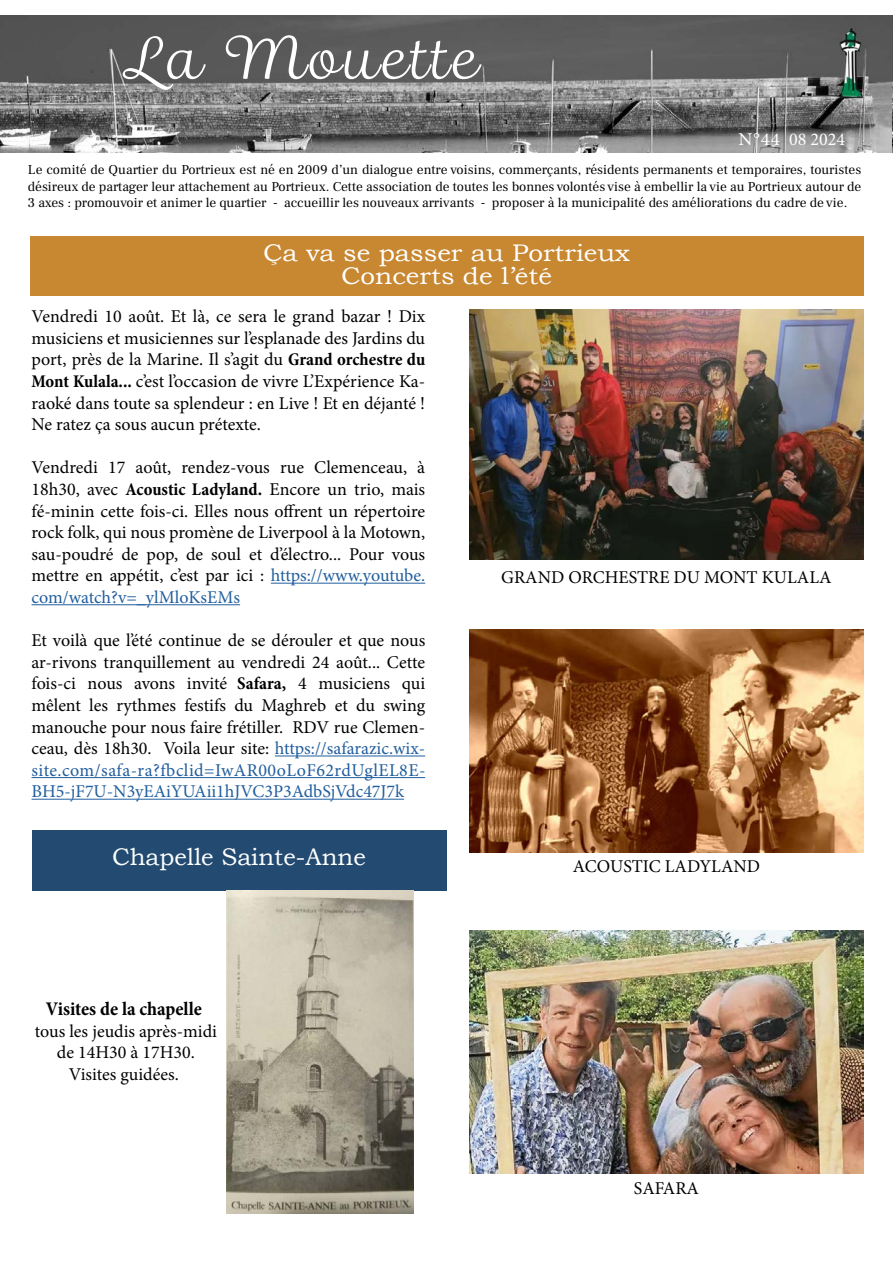
<style>
.page{position:relative;width:893px;height:1263px;background:#fff}
.page>*{position:absolute;margin:0;border:0;box-sizing:border-box;transform-origin:0 0}
.t1{font:55.5px "Madre Script";letter-spacing:.05em;color:#fff;scale:1.05 1}
.t2{font:24px/23.7px "Bookman Old Style";color:#fff;text-align:center;scale:1.09 1}
.t3{font:24px "Bookman Old Style";color:#fff}
.t4{font:700 condensed 19.5px "Minion Pro";color:#000}
.t5{font:18px/21.6px "Minion Pro";color:#000;text-align:justify}
.t6{font:18px "Minion Pro";color:#fff;scale:1.05 1}
.t7{font:13.5px/16.2px "Frank Ruhl Hofshi";color:#000;text-align:justify}
.t8{font:700 7.95px "Minion Pro";color:#fff;scale:1.52 1}
.s1{font-weight:700;font-stretch:condensed}
.s2{color:#215e9e}
</style>
<div class="page">
<img style="left:0;top:16px;width:893px;height:137px">
<div style="left:32px;top:830px;width:414px;height:61px;background:#234b72"></div>
<div style="left:30px;top:236px;width:833px;height:59px;background:#c88731"></div>
<img style="left:226px;top:891px;width:187px;height:322px">
<img style="left:470px;top:630px;width:393px;height:222px">
<img style="left:470px;top:930px;width:393px;height:244px">
<img style="left:470px;top:309px;width:393px;height:250px">
<hr style="left:271px;top:583px;width:154px;height:1px;background:#215e9e">
<hr style="left:32px;top:604px;width:208px;height:1px;background:#215e9e">
<hr style="left:275px;top:755px;width:150px;height:1px;background:#215e9e">
<hr style="left:32px;top:777px;width:393px;height:1px;background:#215e9e">
<hr style="left:32px;top:799px;width:372px;height:1px;background:#215e9e">
<h1 class="t1" style="left:123px;top:27px;width:341px">La Mouette</h1>
<p class="t6" style="left:738px;top:127px;width:103px">N°44 08 2024</p>
<p class="t7" style="left:28px;top:162px;width:835px">Le comité de Quartier du Portrieux est né en 2009 d’un dialogue entre voisins, commerçants, résidents permanents et temporaires, touristes désireux de partager leur attachement au Portrieux. Cette association de toutes les bonnes volontés vise à embellir la vie au Portrieux autour de 3 axes : promouvoir et animer le quartier - accueillir les nouveaux arrivants - proposer à la municipalité des améliorations du cadre de vie.</p>
<h2 class="t2" style="left:263px;top:241px;width:338px">Ca va se passer au Portrieux<br>Concerts de l’été</h2>
<p class="t8" style="left:271px;top:257px;width:5px">5</p>
<p class="t5" style="left:32px;top:306px;width:395px">Vendredi 10 août. Et là, ce sera le grand bazar ! Dix musiciens et musiciennes sur l’esplanade des Jardins du port, près de la Marine. Il s’agit du <span class="s1">Grand orchestre du Mont Kulala...</span> c’est l’occasion de vivre L’Expérience Ka&shy;raoké dans toute sa splendeur : en Live ! Et en déjanté !<br>Ne ratez ça sous aucun prétexte.</p>
<p class="t5" style="left:32px;top:457px;width:395px">Vendredi 17 août, rendez-vous rue Clemenceau, à 18h30, avec <span class="s1">Acoustic Ladyland.</span> Encore un trio, mais fé-minin cette fois-ci. Elles nous offrent un répertoire rock folk, qui nous promène de Liverpool à la Motown, sau-poudré de pop, de soul et d’électro... Pour vous mettre en appétit, c’est par ici : <span class="s2">https://www.youtube. com/watch?v=_ylMloKsEMs</span></p>
<p class="t5" style="left:32px;top:630px;width:395px">Et voilà que l’été continue de se dérouler et que nous ar-rivons tranquillement au vendredi 24 août... Cette fois-ci nous avons invité <span class="s1">Safara,</span> 4 musiciens qui mêlent les rythmes festifs du Maghreb et du swing manouche pour nous faire frétiller. RDV rue Clemen&shy;ceau, dès 18h30. Voila leur site: <span class="s2">https://safarazic.wix&shy;site.com/safa-ra?fbclid=IwAR00oLoF62rdUglEL8E-BH5-jF7U-N3yEAiYUAii1hJVC3P3AdbSjVdc47J7k</span></p>
<h2 class="t3" style="left:112px;top:844px;width:255px">Chapelle Sainte-Anne</h2>
<p class="t4" style="left:46px;top:995px;width:158px">Visites de la chapelle</p>
<p class="t5" style="left:35px;top:1020px;width:184px;text-align:center">tous les jeudis après-midi de 14H30 à 17H30.<br>Visites guidées.</p>
<p class="t5" style="left:501px;top:567px;width:332px">GRAND ORCHESTRE DU MONT KULALA</p>
<p class="t5" style="left:573px;top:855px;width:189px">ACOUSTIC LADYLAND</p>
<p class="t5" style="left:634px;top:1177px;width:67px">SAFARA</p>
</div>
